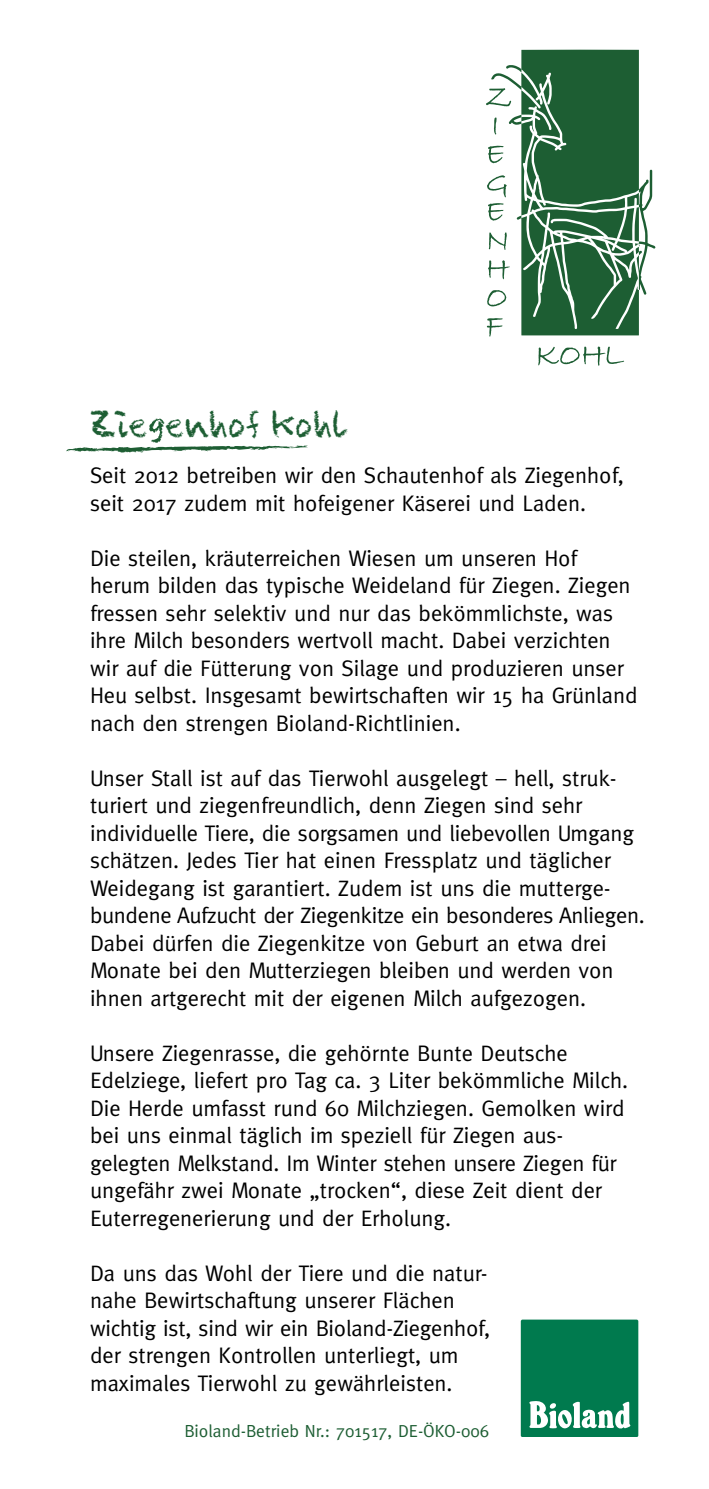
<style>
.page{position:relative;width:709px;height:1489px;background:#fff}
.page>*{position:absolute;margin:0;border:0;box-sizing:border-box;transform-origin:0 0}
.t1{font:35.75px "Crayon AL";letter-spacing:.01em;color:#1d5e33;scale:.91 1}
.t2{font:22.5px/27.5px "Meta";color:#000}
.t3{font:17.5px "Meta";color:#1d5e33}
</style>
<div class="page">
<svg style="left:66px;top:418px;width:242px;height:34px"></svg>
<svg style="left:520px;top:1319px;width:119px;height:117px;background:#1f8a63"></svg>
<svg style="left:491px;top:50px;width:164px;height:285px;fill:#1d5e33"></svg>
<svg style="left:488px;top:260px;width:22px;height:19px"></svg>
<svg style="left:487px;top:175px;width:20px;height:22px"></svg>
<svg style="left:494px;top:117px;width:2px;height:18px"></svg>
<svg style="left:488px;top:146px;width:15px;height:17px"></svg>
<svg style="left:488px;top:203px;width:15px;height:17px"></svg>
<svg style="left:489px;top:232px;width:18px;height:18px"></svg>
<svg style="left:487px;top:290px;width:19px;height:16px"></svg>
<svg style="left:487px;top:318px;width:15px;height:18px"></svg>
<svg style="left:486px;top:88px;width:25px;height:18px"></svg>
<svg style="left:538px;top:346px;width:86px;height:20px"></svg>
<h1 class="t1" style="left:90px;top:409px;width:285px">Zie enhof Kohl</h1>
<p class="t2" style="left:90px;top:461px;width:535px">Seit 2012 betreiben wir den Schautenhof als Ziegenhof, seit 2017 zudem mit hofeigener Käserei und Laden.</p>
<p class="t2" style="left:90px;top:543px;width:549px">Die steilen, kräuterreichen Wiesen um unseren Hof herum bilden das typische Weideland für Ziegen. Ziegen fressen sehr selektiv und nur das bekömmlichste, was ihre Milch besonders wertvoll macht. Dabei verzichten wir auf die Fütterung von Silage und produzieren unser Heu selbst. Insgesamt bewirtschaften wir 15 ha Grünland nach den strengen Bioland-Richtlinien.</p>
<p class="t2" style="left:90px;top:763px;width:556px">Unser Stall ist auf das Tierwohl ausgelegt – hell, struk&shy;turiert und ziegenfreundlich, denn Ziegen sind sehr individuelle Tiere, die sorgsamen und liebevollen Umgang schätzen. Jedes Tier hat einen Fressplatz und täglicher Weidegang ist garantiert. Zudem ist uns die mutterge&shy;bundene Aufzucht der Ziegenkitze ein besonderes Anliegen.<br>Dabei dürfen die Ziegenkitze von Geburt an etwa drei Monate bei den Mutterziegen bleiben und werden von ihnen artgerecht mit der eigenen Milch aufgezogen.</p>
<p class="t2" style="left:90px;top:1038px;width:539px">Unsere Ziegenrasse, die gehörnte Bunte Deutsche Edelziege, liefert pro Tag ca. 3 Liter bekömmliche Milch.<br>Die Herde umfasst rund 60 Milchziegen. Gemolken wird bei uns einmal täglich im speziell für Ziegen aus&shy;gelegten Melkstand. Im Winter stehen unsere Ziegen für ungefähr zwei Monate „trocken“, diese Zeit dient der Euterregenerierung und der Erholung.</p>
<p class="t2" style="left:90px;top:1258px;width:401px">Da uns das Wohl der Tiere und die natur&shy;nahe Bewirtschaftung unserer Flächen wichtig ist, sind wir ein Bioland-Ziegenhof, der strengen Kontrollen unterliegt, um maximales Tierwohl zu gewährleisten.</p>
<p class="t3" style="left:184px;top:1420px;width:306px">Bioland-Betrieb Nr.: 701517, DE-ÖKO-006</p>
</div>
